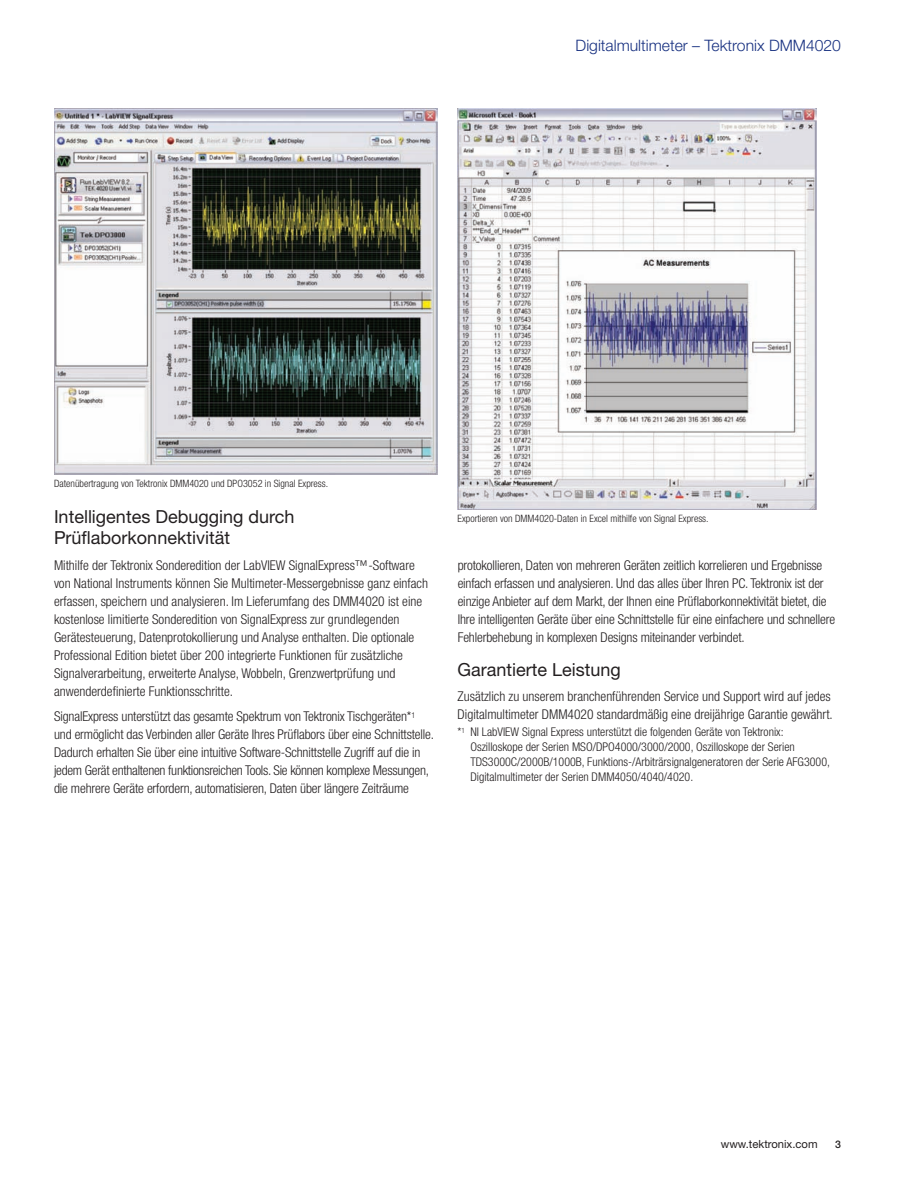
<style>
.page{position:relative;width:918px;height:1188px;background:#fff}
.page>*{position:absolute;margin:0;border:0;box-sizing:border-box;transform-origin:0 0}
.t1{font:18px/21px "Helvetica Neue LT Pro";color:#231f20}
.t2{font:300 15.75px "Helvetica Neue LT Pro";color:#183181}
.t3{font:300 condensed 13.5px/18px "Helvetica Neue LT Pro";letter-spacing:-.01em;color:#231f20}
.t4{font:300 condensed 12px/15px "Helvetica Neue LT Pro";color:#231f20}
.t5{font:11.25px "Helvetica Neue LT Pro";color:#231f20}
.t6{font:500 10.5px "Helvetica Neue LT Pro";color:#231f20}
.t7{font:300 condensed 10.2px "Helvetica Neue LT Pro";color:#231f20}
</style>
<div class="page">
<img style="left:54px;top:108px;width:383px;height:367px">
<img style="left:458px;top:108px;width:358px;height:402px">
<p class="t2" style="left:576px;top:36px;width:267px">Digitalmultimeter – Tektronix DMM4020</p>
<p class="t7" style="left:54px;top:477px;width:276px">Datenübertragung von Tektronix DMM4020 und DPO3052 in Signal Express.</p>
<h1 class="t1" style="left:54px;top:506px;width:242px">Intelligentes Debugging durch<br>Prüflaborkonnektivität</h1>
<p class="t3" style="left:54px;top:556px;width:376px">Mithilfe der Tektronix Sonderedition der LabVIEW SignalExpress™-Software von National Instruments können Sie Multimeter-Messergebnisse ganz einfach erfassen, speichern und analysieren. Im Lieferumfang des DMM4020 ist eine kostenlose limitierte Sonderedition von SignalExpress zur grundlegenden Gerätesteuerung, Datenprotokollierung und Analyse enthalten. Die optionale Professional Edition bietet über 200 integrierte Funktionen für zusätzliche Signalverarbeitung, erweiterte Analyse, Wobbeln, Grenzwertprüfung und anwenderdefinierte Funktionsschritte.</p>
<p class="t3" style="left:54px;top:707px;width:382px">SignalExpress unterstützt das gesamte Spektrum von Tektronix Tischgeräten*<sup>1 </sup>und ermöglicht das Verbinden aller Geräte Ihres Prüflabors über eine Schnittstelle.<br>Dadurch erhalten Sie über eine intuitive Software-Schnittstelle Zugriff auf die in jedem Gerät enthaltenen funktionsreichen Tools. Sie können komplexe Messungen, die mehrere Geräte erfordern, automatisieren, Daten über längere Zeiträume</p>
<p class="t7" style="left:458px;top:512px;width:253px">Exportieren von DMM4020-Daten in Excel mithilfe von Signal Express.</p>
<p class="t3" style="left:458px;top:556px;width:379px">protokollieren, Daten von mehreren Geräten zeitlich korrelieren und Ergebnisse einfach erfassen und analysieren. Und das alles über Ihren PC. Tektronix ist der einzige Anbieter auf dem Markt, der Ihnen eine Prüflaborkonnektivität bietet, die Ihre intelligenten Geräte über eine Schnittstelle für eine einfachere und schnellere Fehlerbehebung in komplexen Designs miteinander verbindet.</p>
<h1 class="t1" style="left:458px;top:658px;width:165px">Garantierte Leistung</h1>
<p class="t3" style="left:458px;top:687px;width:377px">Zusätzlich zu unserem branchenführenden Service und Support wird auf jedes<br>Digitalmultimeter DMM4020 standardmäßig eine dreijährige Garantie gewährt.</p>
<p class="t4" style="left:470px;top:725px;width:361px;text-indent:-13px">*<sup>1</sup> NI LabVIEW Signal Express unterstützt die folgenden Geräte von Tektronix:<br>Oszilloskope der Serien MSO/DPO4000/3000/2000, Oszilloskope der Serien TDS3000C/2000B/1000B, Funktions-/Arbiträrsignalgeneratoren der Serie AFG3000, Digitalmultimeter der Serien DMM4050/4040/4020.</p>
<p class="t5" style="left:721px;top:1137px;width:98px">www.tektronix.com</p>
<p class="t6" style="left:835px;top:1138px;width:7px">3</p>
</div>
